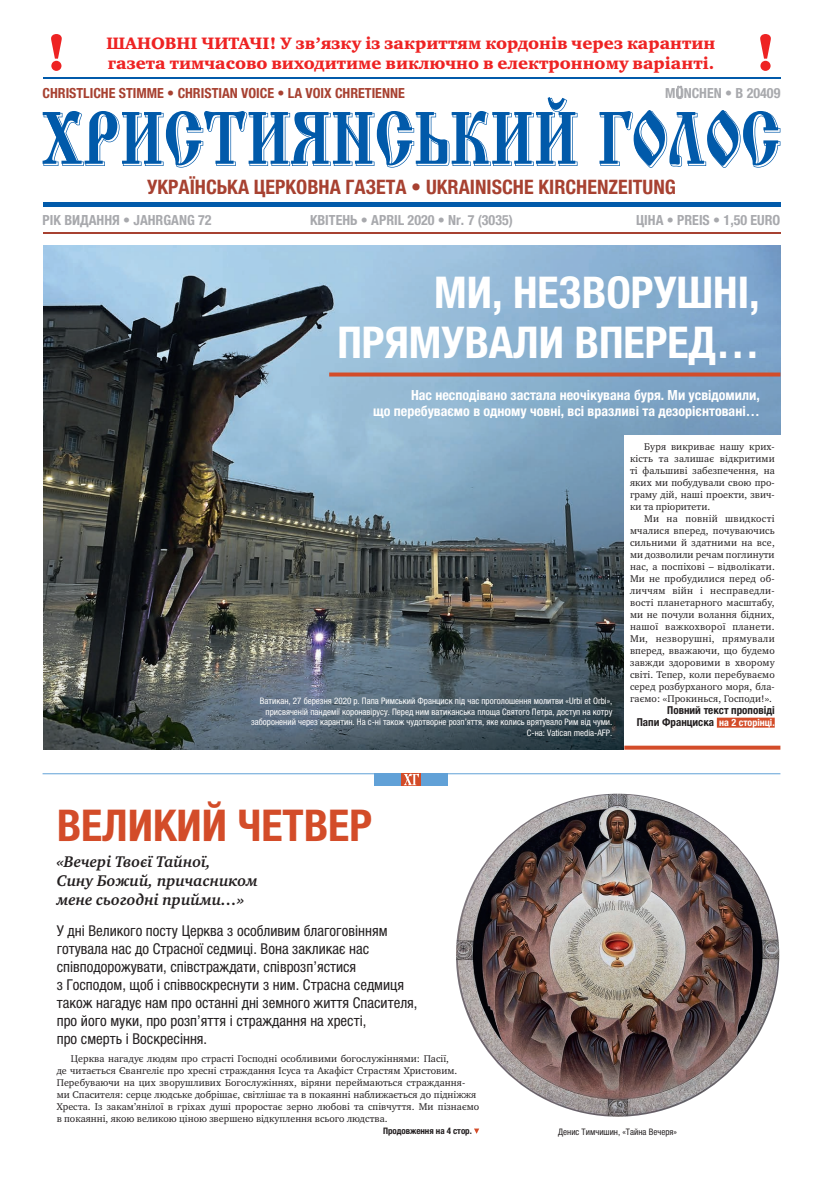
<style>
.page{position:relative;width:823px;height:1191px;background:#fff}
.page>*{position:absolute;margin:0;border:0;box-sizing:border-box;transform-origin:0 0}
.t1{font:700 condensed 44px/49.5px "Helvetica Neue LTCYR";color:#fff;text-align:right}
.t2{font:700 condensed 44px "Helvetica Neue LTCYR";color:#d34c29}
.t3{font:700 condensed 20px "Helvetica Neue LTCYR";color:#a74131}
.t4{font:17px/20.4px "Charter Black C";color:#ee2323}
.t5{font:italic 700 15.9px/19.1px "Charter C";color:#231f20}
.t6{font:condensed 15px/18px "Helvetica Neue LTCYR";color:#231f20}
.t7{font:700 condensed 14px/15.6px "Helvetica Neue LTCYR";color:#fff;text-align:right}
.t8{font:700 condensed 14px "Helvetica Neue LTCYR";color:#a8a9ad}
.t9{font:700 condensed 14px "Helvetica Neue LTCYR";color:#a74131}
.t10{font:700 condensed 11px/12px "Helvetica Neue LTCYR";color:#231f20;text-align:right}
.t11{font:10px/12px "Charter C";letter-spacing:.005em;color:#231f20;text-align:justify}
.t12{font:condensed 9px/10.8px "Helvetica Neue LTCYR";color:#fff;text-align:right}
.t13{font:condensed 9px "Helvetica Neue LTCYR";color:#231f20}
.t14{font:700 condensed 9px "Helvetica Neue LTCYR";letter-spacing:-.005em;color:#231f20}
.s1{font-family:"Calibri";font-stretch:normal;font-size:15px}
.s2{font-size:10px;color:#fff}
</style>
<div class="page">
<img style="left:43px;top:246px;width:737px;height:503px">
<hr style="left:43px;top:202px;width:737px;height:4px;background:#015aaa">
<svg style="left:676px;top:86px;width:6px;height:13px"></svg>
<svg style="left:43px;top:97px;width:534px;height:71px"></svg>
<svg style="left:599px;top:110px;width:181px;height:58px"></svg>
<hr style="left:43px;top:77px;width:737px;height:2px;background:#015aaa">
<hr style="left:43px;top:232px;width:737px;height:1px;background:#a74131">
<svg style="left:474px;top:1128px;width:5px;height:5px"></svg>
<svg style="left:51px;top:34px;width:11px;height:37px"></svg>
<svg style="left:760px;top:34px;width:10px;height:37px"></svg>
<img style="left:455px;top:793px;width:323px;height:323px;border-radius:161px">
<hr style="left:43px;top:773px;width:737px;height:1px;background:#61a1d7">
<div style="left:374px;top:773px;width:74px;height:12px;background:#61a1d7"></div>
<div style="left:401px;top:773px;width:20px;height:12px;background:#d34c29"></div>
<svg style="left:403px;top:773px;width:16px;height:12px"></svg>
<div style="left:624px;top:435px;width:156px;height:314px;background:#fff"></div>
<div style="left:716px;top:717px;width:58px;height:10px;background:#d34c29"></div>
<svg style="left:624px;top:745px;width:156px;height:4px"></svg>
<svg style="left:329px;top:372px;width:451px;height:4px;background:#c9583e"></svg>
<h3 class="t4" style="left:106px;top:33px;width:610px">ШАНОВНІ ЧИТАЧІ! У зв’язку із закриттям кордонів через карантин газета тимчасово виходитиме виключно в електронному варіанті.</h3>
<h3 class="t9" style="left:43px;top:85px;width:363px">CHRISTLICHE STIMME • CHRISTIAN VOICE • LA VOIX CHRETIENNE</h3>
<h3 class="t8" style="left:665px;top:85px;width:116px">M<span class="s1">Ü</span>NCHEN • B 20409</h3>
<h2 class="t3" style="left:147px;top:175px;width:530px">УКРАЇНСЬКА ЦЕРКОВНА ГАЗЕТА • UKRAINISCHE KIRCHENZEITUNG</h2>
<h3 class="t8" style="left:43px;top:212px;width:170px">РІК ВИДАННЯ • JAHRGANG 72</h3>
<h3 class="t8" style="left:310px;top:212px;width:204px">КВІТЕНЬ • APRIL 2020 • Nr. 7 (3035)</h3>
<h3 class="t8" style="left:635px;top:212px;width:146px">ЦІНА • PREIS • 1,50 EURO</h3>
<h1 class="t1" style="left:337px;top:268px;width:423px">МИ, НЕЗВОРУШНІ,<br>ПРЯМУВАЛИ ВПЕРЕД…</h1>
<h3 class="t7" style="left:373px;top:387px;width:388px">Нас несподівано застала неочікувана буря. Ми усвідомили,<br>що перебуваємо в одному човні, всі вразливі та дезорієнтовані…</h3>
<p class="t12" style="left:251px;top:696px;width:362px">Ватикан, 27 березня 2020 р. Папа Римський Франциск під час проголошення молитви «Urbi et Orbi», присвяченій пандемії коронавірусу. Перед ним ватиканська площа Святого Петра, доступ на котру заборонений через карантин. На с-ні також чудотворне розп’яття, яке колись врятувало Рим від чуми.<br>С-на: Vatican media-AFP.</p>
<p class="t11" style="left:629px;top:440px;width:146px;text-indent:14px">Буря викриває нашу крих&shy;кість та залишає відкритими ті фальшиві забезпечення, на яких ми побудували свою про&shy;граму дій, наші проекти, звич&shy;ки та пріоритети.</p>
<p class="t11" style="left:629px;top:512px;width:146px;text-indent:14px">Ми на повній швидкості мчалися вперед, почуваючись сильними й здатними на все, ми дозволили речам поглинути нас, а поспіхові – відволікати.<br>Ми не пробудилися перед об&shy;личчям війн і несправедли&shy;вості планетарного масштабу, ми не почули волання бідних, нашої важкохворої планети.<br>Ми, незворушні, прямували вперед, вважаючи, що будемо завжди здоровими в хворому світі. Тепер, коли перебуваємо серед розбурханого моря, бла&shy;гаємо: «Прокинься, Господи!».</p>
<p class="t10" style="left:636px;top:704px;width:139px">Повний текст проповіді<br>Папи Франциска <span class="s2">на 2 сторінці.</span></p>
<h1 class="t2" style="left:57px;top:800px;width:317px">ВЕЛИКИЙ ЧЕТВЕР</h1>
<h3 class="t5" style="left:57px;top:852px;width:202px">«Вечері Твоєї Тайної,<br>Сину Божий, причасником мене сьогодні прийми…»</h3>
<p class="t6" style="left:57px;top:923px;width:362px">У дні Великого посту Церква з особливим благоговінням готувала нас до Страсної седмиці. Вона закликає нас співподорожувати, співстраждати, співрозп’ястися<br>з Господом, щоб і співвоскреснути з ним. Страсна седмиця також нагадує нам про останні дні земного життя Спасителя, про його муки, про розп’яття і страждання на хресті,<br>про смерть і Воскресіння.</p>
<p class="t11" style="left:57px;top:1052px;width:424px;text-align:left;text-indent:14px">Церква нагадує людям про страсті Господні особливими богослужіннями: Пасії,<br>де читається Євангеліє про хресні страждання Ісуса та Акафіст Страстям Христовим.<br>Перебуваючи на цих зворушливих Богослужіннях, віряни переймаються страждання&shy;ми Спасителя: серце людське добрішає, світлішає та в покаянні наближається до підніжжя Хреста. Із закам’янілої в гріхах душі проростає зерно любові та співчуття. Ми пізнаємо в покаянні, якою великою ціною звершено відкуплення всього людства.</p>
<p class="t14" style="left:383px;top:1125px;width:90px">Продовження на 4 стор.</p>
<p class="t13" style="left:558px;top:1128px;width:120px">Денис Тимчишин, «Тайна Вечеря»</p>
</div>
